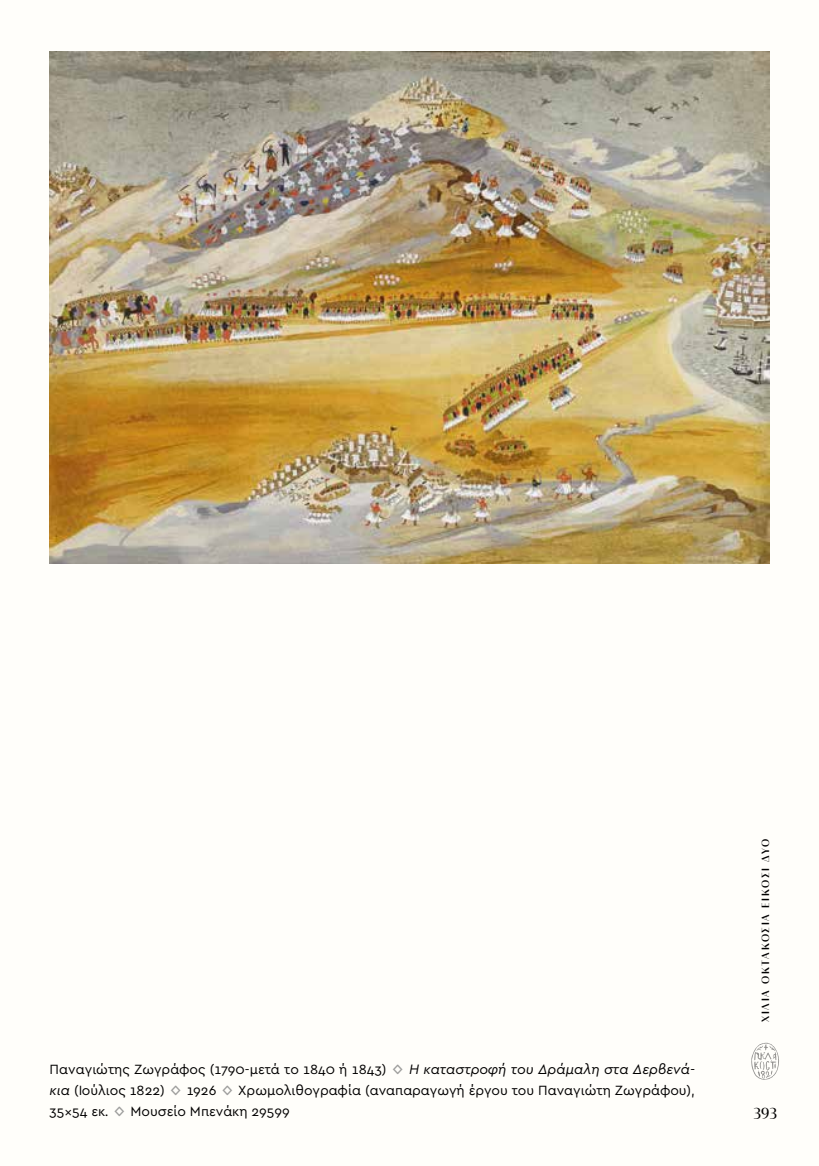
<style>
.page{position:relative;width:819px;height:1166px;background:#fffefa}
.page>*{position:absolute;margin:0;border:0;box-sizing:border-box;transform-origin:0 0}
.t1{font:15.75px "Nobilis";color:#000}
.t2{font:14px/21px "Cera Pro";color:#000;text-align:justify}
.t3{font:500 10.5px "Nobilis";letter-spacing:.17em;color:#000}
.s1{color:#9d9d9c}
.s2{font-style:italic;font-size:14.35px}
</style>
<div class="page">
<svg style="left:751px;top:1042px;width:28px;height:38px"></svg>
<img style="left:50px;top:51px;width:719px;height:512px">
<p class="t2" style="left:50px;top:1058px;width:646px">Παναγιώτης Ζωγράφος (1790-μετά το 1840 ή 1843) <span class="s1">◊</span> <span class="s2">Η καταστροφή του Δράμαλη στα Δερβενά&shy;κια</span> (Ιούλιος 1822) <span class="s1">◊</span> 1926 <span class="s1">◊</span> Χρωμολιθογραφία (αναπαραγωγή έργου του Παναγιώτη Ζωγράφου), 35×54 εκ. <span class="s1">◊</span> Μουσείο Μπενάκη 29599</p>
<p class="t3" style="left:758px;top:1022px;width:185px;rotate:-90deg">ΧΙΛΙΑ ΟΚΤΑΚΟΣΙΑ ΕΙΚΟΣΙ ΔΥΟ</p>
<p class="t1" style="left:753px;top:1100px;width:25px">393</p>
</div>
